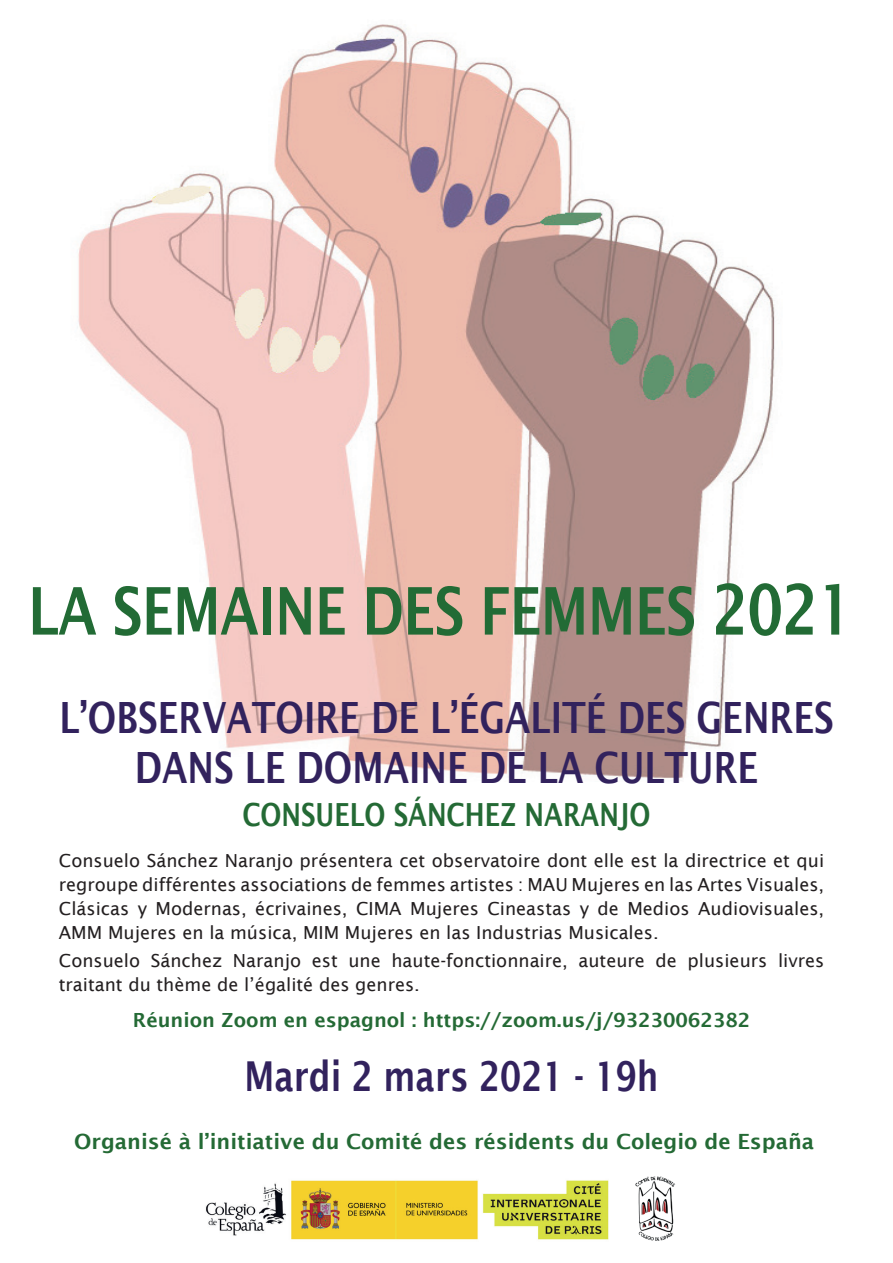
<style>
.page{position:relative;width:893px;height:1263px;background:#fff}
.page>*{position:absolute;margin:0;border:0;box-sizing:border-box;transform-origin:0 0}
.t1{font:600 65.7px "Lucida Sans";letter-spacing:-.01em;color:#226b35;scale:.8 1}
.t2{font:600 43.2px/49.5px "Lucida Sans";color:#32225d;text-align:center;scale:.8 1}
.t3{font:600 41.25px "Lucida Sans";color:#32225d;scale:.8 1}
.t4{font:600 31.8px "Lucida Sans";color:#246a35;scale:.8 1}
.t5{font:600 21px "Lucida Sans";color:#246a35}
.t6{font:600 19.5px "Lucida Sans";color:#246a35}
.t7{font:18px/24px "Lucida Sans";color:#231f20;text-align:justify}
.s1{font-size:69.3px}
</style>
<div class="page">
<img style="left:78px;top:24px;width:697px;height:754px">
<img style="left:206px;top:1180px;width:403px;height:60px">
<img style="left:635px;top:1176px;width:40px;height:65px">
<h1 class="t1" style="left:28px;top:574px;width:1032px">LA SEMAINE DES FEMMES <span class="s1">2021</span></h1>
<h2 class="t2" style="left:59px;top:693px;width:969px">L’OBSERVATOIRE DE L’ÉGALITÉ DES GENRES<br>DANS LE DOMAINE DE LA CULTURE</h2>
<h3 class="t4" style="left:242px;top:796px;width:512px">CONSUELO SÁNCHEZ NARANJO</h3>
<p class="t7" style="left:59px;top:848px;width:767px">Consuelo Sánchez Naranjo présentera cet observatoire dont elle est la directrice et qui regroupe différentes associations de femmes artistes : MAU Mujeres en las Artes Visuales, Clásicas y Modernas, écrivaines, CIMA Mujeres Cineastas y de Medios Audiovisuales, AMM Mujeres en la música, MIM Mujeres en las Industrias Musicales.</p>
<p class="t7" style="left:59px;top:948px;width:767px">Consuelo Sánchez Naranjo est une haute-fonctionnaire, auteure de plusieurs livres traitant du thème de l’égalité des genres.</p>
<p class="t6" style="left:133px;top:1009px;width:619px">Réunion Zoom en espagnol : https://zoom.us/j/93230062382</p>
<h3 class="t3" style="left:244px;top:1052px;width:519px">Mardi 2 mars 2021 - 19h</h3>
<p class="t5" style="left:74px;top:1130px;width:741px">Organisé à l’initiative du Comité des résidents du Colegio de España</p>
</div>
